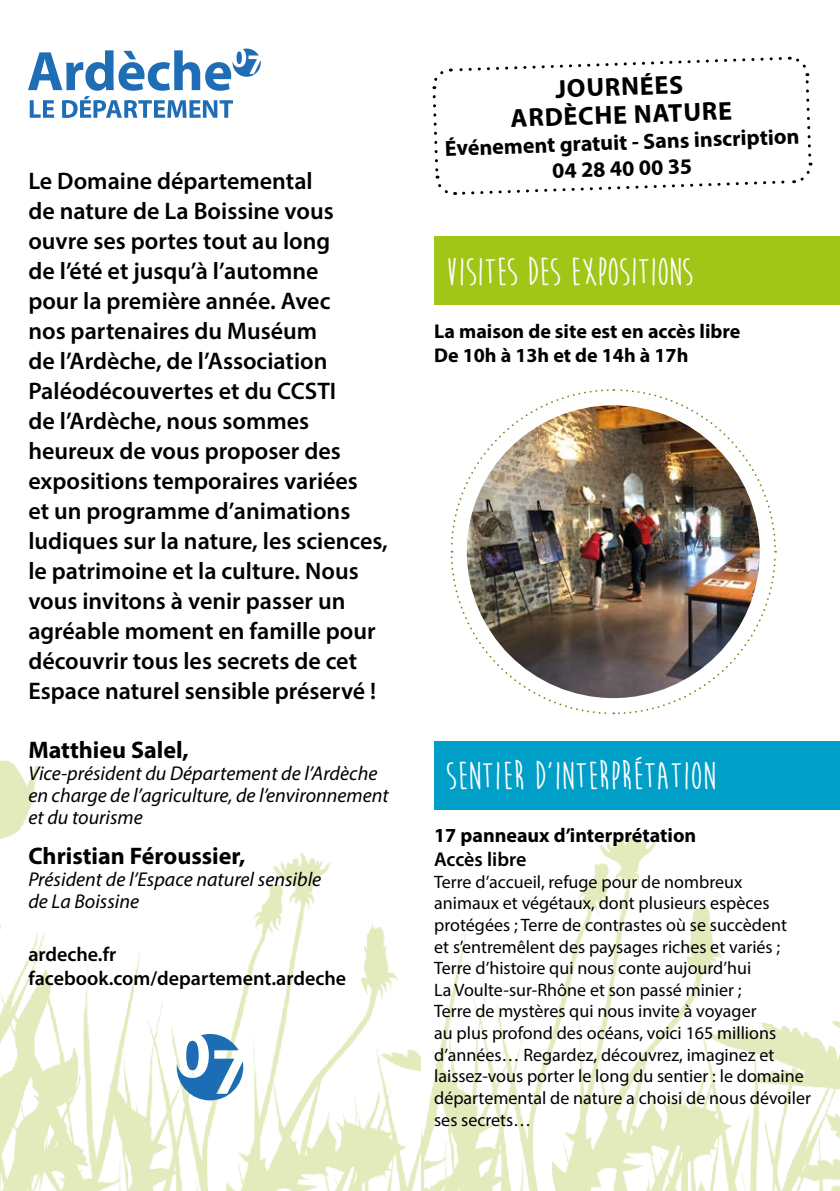
<style>
.page{position:relative;width:840px;height:1191px;background:#fff}
.page>*{position:absolute;margin:0;border:0;box-sizing:border-box;transform-origin:0 0}
.t1{font:700 40px "Moon Flower";color:#fff}
.t2{font:700 26px/28px "Myriad Pro";color:#000;text-align:center}
.t3{font:600 24px/30px "Myriad Pro";color:#000}
.t4{font:700 24px "Myriad Pro";color:#000}
.t5{font:700 22px/26.4px "Myriad Pro";color:#000;text-align:center}
.t6{font:italic 20px/22px "Myriad Pro";color:#000}
.t7{font:700 20px/24px "Myriad Pro";color:#000}
.t8{font:600 20px/24px "Myriad Pro";color:#000}
.t9{font:18px/21.6px "Myriad Pro";color:#000}
</style>
<div class="page">
<img style="left:420px;top:236px;width:419px;height:955px">
<img style="left:1px;top:760px;width:419px;height:431px">
<hr style="left:0;top:502px;width:1px;height:689px;background:#1d6db5">
<svg style="left:432px;top:56px;width:380px;height:139px"></svg>
<div style="left:434px;top:237px;width:405px;height:68px;background:#a2c617"></div>
<div style="left:434px;top:741px;width:405px;height:68px;background:#009fc8"></div>
<svg style="left:449px;top:388px;width:327px;height:327px"></svg>
<img style="left:466px;top:405px;width:293px;height:293px;border-radius:146px">
<svg style="left:28px;top:49px;width:233px;height:69px"></svg>
<svg style="left:177px;top:1034px;width:66px;height:66px"></svg>
<p class="t3" style="left:28px;top:165px;width:361px">Le Domaine départemental<br>de nature de La Boissine vous ouvre ses portes tout au long<br>de l’été et jusqu’à l’automne<br>pour la première année. Avec<br>nos partenaires du Muséum<br>de l’Ardèche, de l’Association<br>Paléodécouvertes et du CCSTI<br>de l’Ardèche, nous sommes heureux de vous proposer des expositions temporaires variées<br>et un programme d’animations ludiques sur la nature, les sciences, le patrimoine et la culture. Nous vous invitons à venir passer un agréable moment en famille pour découvrir tous les secrets de cet<br>Espace naturel sensible préservé !</p>
<p class="t4" style="left:28px;top:734px;width:162px">Matthieu Salel,</p>
<p class="t6" style="left:28px;top:762px;width:362px">Vice-président du Département de l’Ardèche en charge de l’agriculture, de l’environnement et du tourisme</p>
<p class="t4" style="left:28px;top:840px;width:218px">Christian Féroussier,</p>
<p class="t6" style="left:28px;top:868px;width:294px">Président de l’Espace naturel sensible de La Boissine</p>
<p class="t8" style="left:28px;top:942px;width:319px">ardeche.fr facebook.com/departement.ardeche</p>
<p class="t2" style="left:509px;top:75px;width:223px;rotate:-2deg">JOURNÉES<br>ARDÈCHE NATURE</p>
<p class="t5" style="left:444px;top:134px;width:356px;rotate:-2deg">Événement gratuit - Sans inscription<br>04 28 40 00 35</p>
<h1 class="t1" style="left:445px;top:251px;width:249px">VISITES DES EXPOSITIONS</h1>
<p class="t7" style="left:434px;top:318px;width:307px">La maison de site est en accès libre<br>De 10h à 13h et de 14h à 17h</p>
<h1 class="t1" style="left:445px;top:755px;width:272px">SENTIER D’INTERPRÉTATION</h1>
<p class="t7" style="left:434px;top:823px;width:263px">17 panneaux d’interprétation</p>
<p class="t8" style="left:434px;top:847px;width:94px">Accès libre</p>
<p class="t9" style="left:434px;top:870px;width:378px">Terre d’accueil, refuge pour de nombreux animaux et végétaux, dont plusieurs espèces protégées ; Terre de contrastes où se succèdent<br>et s’entremêlent des paysages riches et variés ; Terre d’histoire qui nous conte aujourd’hui<br>La Voulte-sur-Rhône et son passé minier ;<br>Terre de mystères qui nous invite à voyager<br>au plus profond des océans, voici 165 millions d’années… Regardez, découvrez, imaginez et laissez-vous porter le long du sentier : le domaine départemental de nature a choisi de nous dévoiler ses secrets…</p>
</div>
